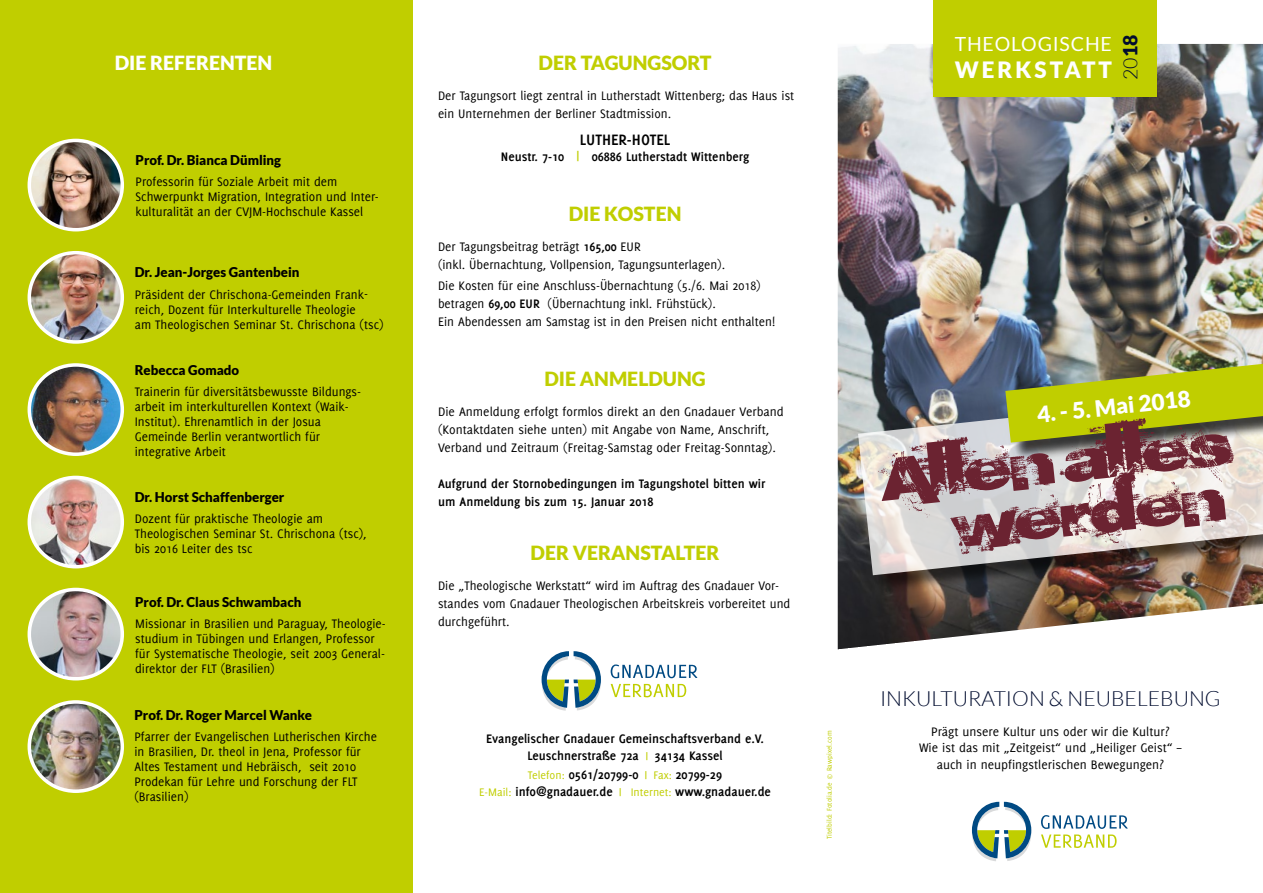
<style>
.page{position:relative;width:1263px;height:893px;background:#fff}
.page>*{position:absolute;margin:0;border:0;box-sizing:border-box;transform-origin:0 0}
.t1{font:900 22.5px "Lato";letter-spacing:.135em;color:#fff}
.t2{font:300 21px "Lato";color:#000c2f}
.t3{font:900 19.5px "Lato";color:#c0ce00}
.t4{font:900 19.5px "Lato";color:#fff}
.t5{font:19.5px "Lato";letter-spacing:.045em;color:#fff}
.t6{font:300 19.5px "Lato";color:#000c2f}
.t7{font:700 16.5px "Delicious";color:#000}
.t8{font:13.5px/15px "Delicious";color:#000}
.t9{font:700 13.5px/16.5px "Delicious";color:#000;text-align:center}
.t10{font:900 13.5px "Lato";color:#000}
.t11{font:7.5px "Delicious";color:#c0ce00}
.s1{color:#c0ce00}
.s2{font-weight:700}
.s3{font-size:10.5px;color:#c0ce00}
.s4{font-weight:400;font-size:12px;color:#c0ce00}
.s5{font-weight:900}
</style>
<div class="page">
<img style="left:838px;top:44px;width:425px;height:605px">
<div style="left:933px;top:0;width:224px;height:96px;background:#c0ce00"></div>
<div style="left:0;top:0;width:412px;height:893px;background:#c0ce00"></div>
<img style="left:29px;top:589px;width:93px;height:90px">
<div style="left:28px;top:588px;width:96px;height:92px;border:3px solid #fff;border-radius:50%"></div>
<img style="left:29px;top:365px;width:93px;height:89px">
<div style="left:28px;top:363px;width:96px;height:93px;border:3px solid #fff;border-radius:50%"></div>
<img style="left:29px;top:140px;width:93px;height:90px">
<div style="left:28px;top:139px;width:96px;height:92px;border:3px solid #fff;border-radius:50%"></div>
<img style="left:29px;top:477px;width:93px;height:90px">
<div style="left:28px;top:476px;width:96px;height:92px;border:3px solid #fff;border-radius:50%"></div>
<img style="left:29px;top:702px;width:93px;height:89px">
<div style="left:28px;top:700px;width:96px;height:93px;border:3px solid #fff;border-radius:50%"></div>
<img style="left:29px;top:253px;width:93px;height:89px">
<div style="left:28px;top:251px;width:96px;height:93px;border:3px solid #fff;border-radius:50%"></div>
<div style="left:860px;top:391px;width:403px;height:203px;background:#000;opacity:.75"></div>
<img style="left:858px;top:389px;width:405px;height:186px">
<div style="left:1008px;top:351px;width:255px;height:110px;background:#000;opacity:.75"></div>
<img style="left:878px;top:364px;width:385px;height:190px">
<svg style="left:1041px;top:815px;width:86px;height:33px"></svg>
<svg style="left:972px;top:802px;width:59px;height:59px"></svg>
<svg style="left:611px;top:684px;width:75px;height:13px"></svg>
<svg style="left:611px;top:664px;width:86px;height:14px"></svg>
<svg style="left:541px;top:651px;width:60px;height:60px"></svg>
<h3 class="t4" style="left:115px;top:51px;width:159px">DIE REFERENTEN</h3>
<h3 class="t3" style="left:538px;top:51px;width:175px">DER TAGUNGSORT</h3>
<p class="t8" style="left:438px;top:86px;width:358px;line-height:18px">Der Tagungsort liegt zentral in Lutherstadt Wittenberg; das Haus ist ein Unternehmen der Berliner Stadtmission.</p>
<p class="t7" style="left:580px;top:130px;width:92px">LUTHER-HOTEL</p>
<p class="t9" style="left:501px;top:148px;width:250px">Neustr. 7-10 <span class="s1">|</span> 06886 Lutherstadt Wittenberg</p>
<p class="t10" style="left:136px;top:152px;width:147px">Prof. Dr. Bianca Dümling</p>
<p class="t8" style="left:136px;top:174px;width:245px">Professorin für Soziale Arbeit mit dem<br>Schwerpunkt Migration, Integration und Inter&shy;kulturalität an der CVJM-Hochschule Kassel</p>
<h3 class="t3" style="left:569px;top:203px;width:114px">DIE KOSTEN</h3>
<p class="t8" style="left:438px;top:238px;width:289px;line-height:18px">Der Tagungsbeitrag beträgt <span class="s2">165,00</span> EUR<br>(inkl. Übernachtung, Vollpension, Tagungsunterlagen).</p>
<p class="t8" style="left:438px;top:277px;width:339px;line-height:18px">Die Kosten für eine Anschluss-Übernachtung (5./6. Mai 2018) betragen <span class="s2">69,00 EUR</span> (Übernachtung inkl. Frühstück).<br>Ein Abendessen am Samstag ist in den Preisen nicht enthalten!</p>
<p class="t10" style="left:135px;top:265px;width:166px">Dr. Jean-Jorges Gantenbein</p>
<p class="t8" style="left:135px;top:286px;width:250px">Präsident der Chrischona-Gemeinden Frank&shy;reich, Dozent für Interkulturelle Theologie<br>am Theologischen Seminar St. Chrischona (tsc)</p>
<p class="t10" style="left:135px;top:362px;width:106px">Rebecca Gomado</p>
<p class="t8" style="left:135px;top:384px;width:228px">Trainerin für diversitätsbewusste Bildungs&shy;arbeit im interkulturellen Kontext (Waik-Institut). Ehrenamtlich in der Josua Gemeinde Berlin verantwortlich für integrative Arbeit</p>
<p class="t10" style="left:135px;top:489px;width:151px">Dr. Horst Schaffenberger</p>
<p class="t8" style="left:135px;top:511px;width:233px">Dozent für praktische Theologie am<br>Theologischen Seminar St. Chrischona (tsc), bis 2016 Leiter des tsc</p>
<p class="t10" style="left:135px;top:594px;width:168px">Prof. Dr. Claus Schwambach</p>
<p class="t8" style="left:135px;top:616px;width:252px">Missionar in Brasilien und Paraguay, Theologie&shy;studium in Tübingen und Erlangen, Professor für Systematische Theologie, seit 2003 General&shy;direktor der FLT (Brasilien)</p>
<p class="t10" style="left:134px;top:707px;width:179px">Prof. Dr. Roger Marcel Wanke</p>
<p class="t8" style="left:134px;top:728px;width:244px">Pfarrer der Evangelischen Lutherischen Kirche in Brasilien, Dr. theol in Jena, Professor für Altes Testament und Hebräisch, seit 2010<br>Prodekan für Lehre und Forschung der FLT (Brasilien)</p>
<h3 class="t3" style="left:544px;top:368px;width:163px">DIE ANMELDUNG</h3>
<p class="t8" style="left:438px;top:403px;width:347px;line-height:18px">Die Anmeldung erfolgt formlos direkt an den Gnadauer Verband (Kontaktdaten siehe unten) mit Angabe von Name, Anschrift,<br>Verband und Zeitraum (Freitag-Samstag oder Freitag-Sonntag).</p>
<p class="t9" style="left:438px;top:475px;width:329px;line-height:18px;text-align:left">Aufgrund der Stornobedingungen im Tagungshotel bitten wir um Anmeldung bis zum 15. Januar 2018</p>
<h3 class="t3" style="left:531px;top:542px;width:190px">DER VERANSTALTER</h3>
<p class="t8" style="left:438px;top:577px;width:354px;line-height:18px">Die „Theologische Werkstatt“ wird im Auftrag des Gnadauer Vor&shy;standes vom Gnadauer Theologischen Arbeitskreis vorbereitet und durchgeführt.</p>
<p class="t9" style="left:486px;top:730px;width:280px">Evangelischer Gnadauer Gemeinschaftsverband e.V.<br>Leuschnerstraße 72a <span class="s3">|</span> 34134 Kassel</p>
<p class="t9" style="left:479px;top:766px;width:293px"><span class="s4">Telefon:</span> 0561/20799-0 <span class="s3">|</span> <span class="s4">Fax:</span> 20799-29<br><span class="s4">E-Mail:</span> info@gnadauer.de <span class="s3">|</span> <span class="s4">Internet:</span> www.gnadauer.de</p>
<p class="t11" style="left:825px;top:839px;width:110px;rotate:-90deg">Titelbild: Fotolia.de © Rawpixel.com</p>
<h3 class="t5" style="left:955px;top:33px;width:159px">THEOLOGISCHE</h3>
<h1 class="t1" style="left:955px;top:56px;width:159px">WERKSTATT</h1>
<h3 class="t6" style="left:1120px;top:80px;width:47px;rotate:-90deg">20<span class="s5">18</span></h3>
<h1 class="t1" style="left:1036px;top:401px;width:156px;rotate:-6deg">4. - 5. Mai 2018</h1>
<h2 class="t2" style="left:880px;top:687px;width:342px">INKULTURATION &amp; NEUBELEBUNG</h2>
<p class="t8" style="left:919px;top:723px;width:264px;line-height:16.5px;text-align:center">Prägt unsere Kultur uns oder wir die Kultur?<br>Wie ist das mit „Zeitgeist“ und „Heiliger Geist“ – auch in neupfingstlerischen Bewegungen?</p>
</div>
